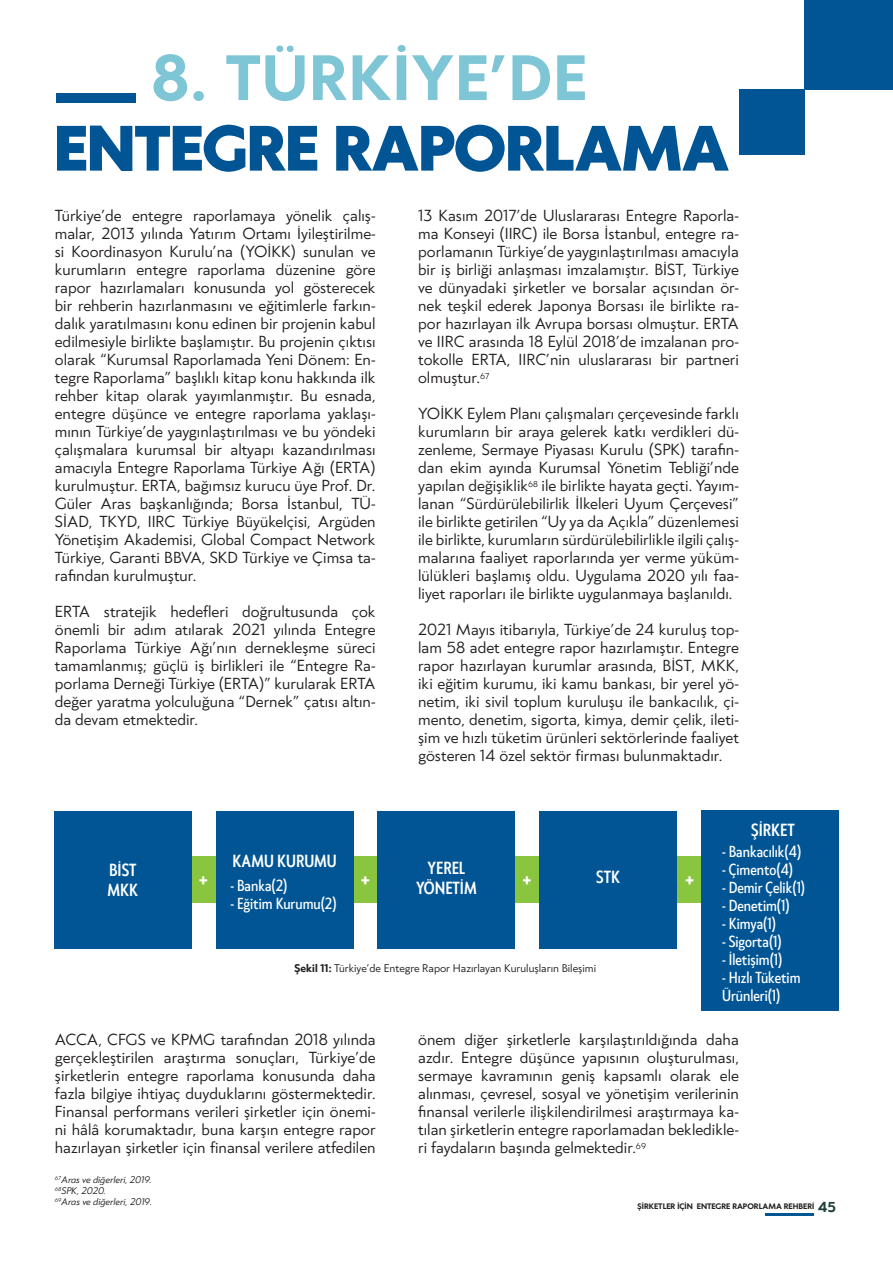
<style>
.page{position:relative;width:893px;height:1263px;background:#fff}
.page>*{position:absolute;margin:0;border:0;box-sizing:border-box;transform-origin:0 0}
.t1{font:800 60px "Klein";letter-spacing:-.015em;color:#015594}
.t2{font:700 60px "Klein";letter-spacing:.025em;color:#7ec5d6}
.t3{font:500 16.5px/19.8px "Klein Condensed";color:#fff}
.t4{font:700 16.5px "Klein";color:#fff}
.t5{font:15px/18px "Klein";color:#231f20;text-align:justify}
.t6{font:15px/18px "Klein Condensed";color:#fff}
.t7{font:10.5px "Klein";color:#231f20}
.t8{font:italic 9px/10.8px "Klein";color:#231f20}
.t9{font:700 7.5px "Klein";color:#231f20}
.s1{font-weight:700}
.s2{font-size:13.5px;color:#1f403a}
</style>
<div class="page">
<div style="left:804px;top:0;width:89px;height:89px;background:#015594"></div>
<div style="left:739px;top:89px;width:65px;height:65px;background:#015594"></div>
<div style="left:56px;top:93px;width:79px;height:10px;background:#015594"></div>
<div style="left:117px;top:856px;width:590px;height:47px;background:#89c53f"></div>
<div style="left:54px;top:811px;width:138px;height:137px;background:#015594"></div>
<div style="left:377px;top:811px;width:138px;height:137px;background:#015594"></div>
<div style="left:216px;top:811px;width:137px;height:137px;background:#015594"></div>
<div style="left:539px;top:811px;width:138px;height:137px;background:#015594"></div>
<div style="left:701px;top:811px;width:138px;height:200px;background:#015594"></div>
<hr style="left:765px;top:1213px;width:49px;height:2px;background:#015594">
<h1 class="t2" style="left:152px;top:32px;width:437px">8. TÜRKİYE’DE</h1>
<h1 class="t1" style="left:54px;top:103px;width:677px">ENTEGRE RAPORLAMA</h1>
<p class="t5" style="left:55px;top:206px;width:322px">Türkiye’de entegre raporlamaya yönelik çalış&shy;malar, 2013 yılında Yatırım Ortamı İyileştirilme&shy;si Koordinasyon Kurulu’na (YOİKK) sunulan ve kurumların entegre raporlama düzenine göre rapor hazırlamaları konusunda yol gösterecek bir rehberin hazırlanmasını ve eğitimlerle farkın&shy;dalık yaratılmasını konu edinen bir projenin kabul edilmesiyle birlikte başlamıştır. Bu projenin çıktısı olarak “Kurumsal Raporlamada Yeni Dönem: En&shy;tegre Raporlama” başlıklı kitap konu hakkında ilk rehber kitap olarak yayımlanmıştır. Bu esnada, entegre düşünce ve entegre raporlama yaklaşı&shy;mının Türkiye’de yaygınlaştırılması ve bu yöndeki çalışmalara kurumsal bir altyapı kazandırılması amacıyla Entegre Raporlama Türkiye Ağı (ERTA) kurulmuştur. ERTA, bağımsız kurucu üye Prof. Dr.<br>Güler Aras başkanlığında; Borsa İstanbul, TÜ-SİAD, TKYD, IIRC Türkiye Büyükelçisi, Argüden Yönetişim Akademisi, Global Compact Network Türkiye, Garanti BBVA, SKD Türkiye ve Çimsa ta&shy;rafindan kurulmuştur.</p>
<p class="t5" style="left:55px;top:602px;width:322px">ERTA stratejik hedefleri doğrultusunda çok önemli bir adım atılarak 2021 yılında Entegre Raporlama Türkiye Ağı’nın dernekleşme süreci tamamlanmış; güçlü iş birlikleri ile “Entegre Ra&shy;porlama Derneği Türkiye (ERTA)” kurularak ERTA değer yaratma yolculuğuna “Dernek” çatısı altın&shy;da devam etmektedir.</p>
<p class="t5" style="left:418px;top:206px;width:322px">13 Kasım 2017’de Uluslararası Entegre Raporla&shy;ma Konseyi (IIRC) ile Borsa İstanbul, entegre ra&shy;porlamanın Türkiye’de yaygınlaştırılması amacıyla bir iş birliği anlaşması imzalamıştır. BİST, Türkiye ve dünyadaki şirketler ve borsalar açısından ör&shy;nek teşkil ederek Japonya Borsası ile birlikte ra&shy;por hazırlayan ilk Avrupa borsası olmuştur. ERTA ve IIRC arasında 18 Eylül 2018’de imzalanan pro&shy;tokolle ERTA, IIRC’nin uluslararası bir partneri olmuştur.<sup>67</sup></p>
<p class="t5" style="left:418px;top:404px;width:322px">YOİKK Eylem Planı çalışmaları çerçevesinde farklı kurumların bir araya gelerek katkı verdikleri dü&shy;zenleme, Sermaye Piyasası Kurulu (SPK) tarafin&shy;dan ekim ayında Kurumsal Yönetim Tebliği’nde yapılan değişiklik<sup>68</sup> ile birlikte hayata geçti. Yayım&shy;lanan “Sürdürülebilirlik İlkeleri Uyum Çerçevesi” ile birlikte getirilen “Uy ya da Açıkla” düzenlemesi ile birlikte, kurumların sürdürülebilirlikle ilgili çalış&shy;malarına faaliyet raporlarında yer verme yüküm&shy;lülükleri başlamış oldu. Uygulama 2020 yılı faa&shy;liyet raporları ile birlikte uygulanmaya başlanıldı.</p>
<p class="t5" style="left:418px;top:620px;width:322px">2021 Mayıs itibarıyla, Türkiye’de 24 kuruluş top&shy;lam 58 adet entegre rapor hazırlamıştır. Entegre rapor hazırlayan kurumlar arasında, BİST, MKK, iki eğitim kurumu, iki kamu bankası, bir yerel yö&shy;netim, iki sivil toplum kuruluşu ile bankacılık, çi&shy;mento, denetim, sigorta, kimya, demir çelik, ileti&shy;şim ve hızlı tüketim ürünleri sektörlerinde faaliyet gösteren 14 özel sektör firması bulunmaktadır.</p>
<p class="t3" style="left:233px;top:850px;width:105px">KAMU KURUMU</p>
<p class="t6" style="left:230px;top:875px;width:58px">- Banka(2)</p>
<p class="t6" style="left:230px;top:893px;width:108px">- Eğitim Kurumu(2)</p>
<p class="t3" style="left:107px;top:859px;width:32px">BİST<br>MKK</p>
<p class="t3" style="left:416px;top:857px;width:62px;text-align:center">YEREL<br>YÖNETİM</p>
<p class="t3" style="left:596px;top:866px;width:25px">STK</p>
<p class="t4" style="left:199px;top:868px;width:10px">+</p>
<p class="t4" style="left:361px;top:868px;width:10px">+</p>
<p class="t4" style="left:523px;top:868px;width:10px">+</p>
<p class="t4" style="left:685px;top:868px;width:10px">+</p>
<p class="t7" style="left:295px;top:960px;width:303px"><span class="s1">Şekil 11:</span> Türkiye’de Entegre Rapor Hazırlayan Kuruluşların Bileşimi</p>
<p class="t3" style="left:751px;top:819px;width:45px">ŞİRKET</p>
<p class="t6" style="left:722px;top:841px;width:81px">- Bankacılık(4)</p>
<p class="t6" style="left:722px;top:859px;width:73px">- Çimento(4)</p>
<p class="t6" style="left:722px;top:877px;width:85px">- Demir Çelik(1)</p>
<p class="t6" style="left:722px;top:895px;width:69px">- Denetim(1)</p>
<p class="t6" style="left:722px;top:913px;width:55px">- Kimya(1)</p>
<p class="t6" style="left:722px;top:931px;width:61px">- Sigorta(1)</p>
<p class="t6" style="left:722px;top:949px;width:62px">- İletişim(1)</p>
<p class="t6" style="left:722px;top:967px;width:80px">- Hızlı Tüketim<br>Ürünleri(1)</p>
<p class="t5" style="left:55px;top:1030px;width:322px">ACCA, CFGS ve KPMG tarafindan 2018 yılında gerçekleştirilen araştırma sonuçları, Türkiye’de şirketlerin entegre raporlama konusunda daha fazla bilgiye ihtiyaç duyduklarını göstermektedir.<br>Finansal performans verileri şirketler için önemi&shy;ni hâlâ korumaktadır, buna karşın entegre rapor hazırlayan şirketler için finansal verilere atfedilen</p>
<p class="t5" style="left:418px;top:1030px;width:322px">önem diğer şirketlerle karşılaştırıldığında daha azdır. Entegre düşünce yapısının oluşturulması, sermaye kavramının geniş kapsamlı olarak ele alınması, çevresel, sosyal ve yönetişim verilerinin finansal verilerle ilişkilendirilmesi araştırmaya ka&shy;tılan şirketlerin entegre raporlamadan bekledikle&shy;ri faydaların başında gelmektedir.<sup>69</sup></p>
<p class="t8" style="left:55px;top:1174px;width:99px"><sup>67</sup>Aras ve diğerleri, 2019.<br><sup>68</sup>SPK, 2020.<br><sup>69</sup>Aras ve diğerleri, 2019.</p>
<p class="t9" style="left:638px;top:1201px;width:200px">ŞİRKETLER İÇİN ENTEGRE RAPORLAMA REHBERİ <span class="s2">45</span></p>
</div>
